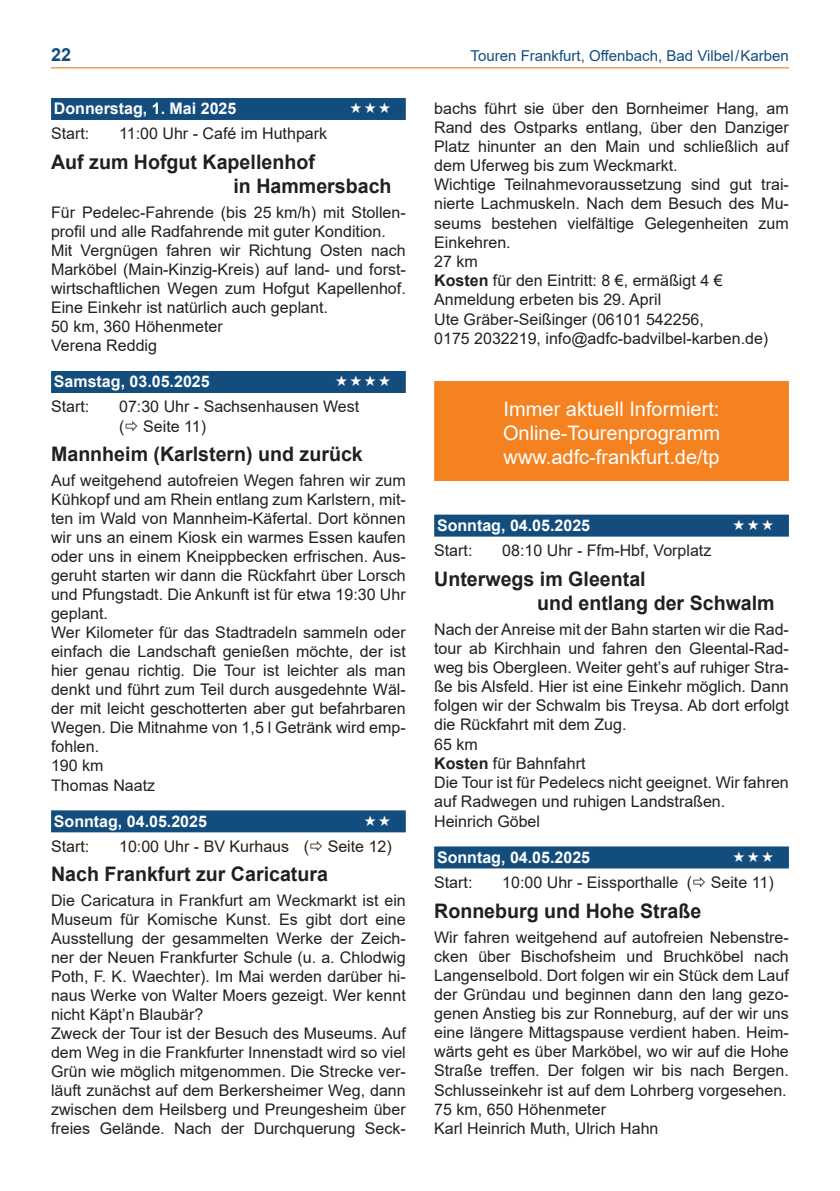
<style>
.page{position:relative;width:840px;height:1191px;background:#fff}
.page>*{position:absolute;margin:0;border:0;box-sizing:border-box;transform-origin:0 0}
.t1{font:700 20px/24px "Arial";color:#231f20}
.t2{font:20px/24.2px "Arial";color:#fff;text-align:justify}
.t3{font:700 18px "Arial";color:#134d7e}
.t4{font:16px/19px "Arial";color:#231f20}
.t5{font:700 16px "Arial";color:#fff}
.t6{font:15px "Arial";color:#134d7e}
.s1{font-weight:700}
</style>
<div class="page">
<hr style="left:51px;top:67px;width:737px;height:1px;background:#f58220">
<div style="left:51px;top:98px;width:354px;height:22px;background:#134d7e"></div>
<div style="left:51px;top:371px;width:354px;height:22px;background:#134d7e"></div>
<div style="left:51px;top:810px;width:354px;height:22px;background:#134d7e"></div>
<div style="left:434px;top:381px;width:354px;height:100px;background:#f58220"></div>
<div style="left:434px;top:514px;width:354px;height:22px;background:#134d7e"></div>
<div style="left:434px;top:846px;width:354px;height:22px;background:#134d7e"></div>
<p class="t3" style="left:51px;top:42px;width:22px">22</p>
<p class="t6" style="left:470px;top:46px;width:319px">Touren Frankfurt, Offenbach, Bad Vilbel / Karben</p>
<p class="t5" style="left:54px;top:97px;width:184px">Donnerstag, 1. Mai 2025</p>
<p class="t4" style="left:51px;top:124px;width:40px">Start:</p>
<p class="t4" style="left:119px;top:124px;width:209px">11:00 Uhr - Café im Huthpark</p>
<p class="t1" style="left:233px;top:150px;width:159px;text-indent:-182px">Auf zum Hofgut Kapellenhof<br>in Hammersbach</p>
<p class="t4" style="left:51px;top:202px;width:356px">Für Pedelec-Fahrende (bis 25 km/h) mit Stollen&shy;profil und alle Radfahrende mit guter Kondition.<br>Mit Vergnügen fahren wir Richtung Osten nach Marköbel (Main-Kinzig-Kreis) auf land- und forst&shy;wirtschaftlichen Wegen zum Hofgut Kapellenhof.<br>Eine Einkehr ist natürlich auch geplant.<br>50 km, 360 Höhenmeter<br>Verena Reddig</p>
<p class="t5" style="left:54px;top:370px;width:157px">Samstag, 03.05.2025</p>
<p class="t4" style="left:51px;top:397px;width:40px">Start:</p>
<p class="t4" style="left:119px;top:397px;width:241px">07:30 Uhr - Sachsenhausen West ( Seite 11)</p>
<p class="t1" style="left:51px;top:442px;width:313px">Mannheim (Karlstern) und zurück</p>
<p class="t4" style="left:51px;top:471px;width:356px">Auf weitgehend autofreien Wegen fahren wir zum Kühkopf und am Rhein entlang zum Karlstern, mit&shy;ten im Wald von Mannheim-Käfertal. Dort können wir uns an einem Kiosk ein warmes Essen kaufen oder uns in einem Kneippbecken erfrischen. Aus&shy;geruht starten wir dann die Rückfahrt über Lorsch und Pfungstadt. Die Ankunft ist für etwa 19:30 Uhr geplant.<br>Wer Kilometer für das Stadtradeln sammeln oder einfach die Landschaft genießen möchte, der ist hier genau richtig. Die Tour ist leichter als man denkt und führt zum Teil durch ausgedehnte Wäl&shy;der mit leicht geschotterten aber gut befahrbaren Wegen. Die Mitnahme von 1,5 l Getränk wird emp&shy;fohlen.<br>190 km<br>Thomas Naatz</p>
<p class="t5" style="left:54px;top:810px;width:154px">Sonntag, 04.05.2025</p>
<p class="t4" style="left:51px;top:836px;width:40px">Start:</p>
<p class="t4" style="left:119px;top:836px;width:274px">10:00 Uhr - BV Kurhaus ( Seite 12)</p>
<p class="t1" style="left:51px;top:862px;width:278px">Nach Frankfurt zur Caricatura</p>
<p class="t4" style="left:51px;top:891px;width:356px">Die Caricatura in Frankfurt am Weckmarkt ist ein Museum für Komische Kunst. Es gibt dort eine Ausstellung der gesammelten Werke der Zeich&shy;ner der Neuen Frankfurter Schule (u. a. Chlodwig Poth, F. K. Waechter). Im Mai werden darüber hi&shy;naus Werke von Walter Moers gezeigt. Wer kennt nicht Käpt’n Blaubär?<br>Zweck der Tour ist der Besuch des Museums. Auf dem Weg in die Frankfurter Innenstadt wird so viel Grün wie möglich mitgenommen. Die Strecke ver&shy;läuft zunächst auf dem Berkersheimer Weg, dann zwischen dem Heilsberg und Preungesheim über freies Gelände. Nach der Durchquerung Seck-</p>
<p class="t4" style="left:434px;top:98px;width:356px">bachs führt sie über den Bornheimer Hang, am Rand des Ostparks entlang, über den Danziger Platz hinunter an den Main und schließlich auf dem Uferweg bis zum Weckmarkt.<br>Wichtige Teilnahmevoraussetzung sind gut trai&shy;nierte Lachmuskeln. Nach dem Besuch des Mu&shy;seums bestehen vielfältige Gelegenheiten zum Einkehren.<br>27 km<br><span class="s1">Kosten</span> für den Eintritt: 8 €, ermäßigt 4 € Anmeldung erbeten bis 29. April<br>Ute Gräber-Seißinger (06101 542256,<br>0175 2032219, info@adfc-badvilbel-karben.de)</p>
<p class="t2" style="left:502px;top:396px;width:218px">Immer aktuell Informiert:<br>Online-Tourenprogramm www.adfc-frankfurt.de/tp</p>
<p class="t5" style="left:437px;top:514px;width:154px">Sonntag, 04.05.2025</p>
<p class="t4" style="left:434px;top:541px;width:40px">Start:</p>
<p class="t4" style="left:502px;top:541px;width:210px">08:10 Uhr - Ffm-Hbf, Vorplatz</p>
<p class="t1" style="left:536px;top:567px;width:239px;text-indent:-103px">Unterwegs im Gleental<br>und entlang der Schwalm</p>
<p class="t4" style="left:434px;top:619px;width:356px">Nach der Anreise mit der Bahn starten wir die Rad&shy;tour ab Kirchhain und fahren den Gleental-Rad&shy;weg bis Obergleen. Weiter geht’s auf ruhiger Stra&shy;ße bis Alsfeld. Hier ist eine Einkehr möglich. Dann folgen wir der Schwalm bis Treysa. Ab dort erfolgt die Rückfahrt mit dem Zug.<br>65 km<br><span class="s1">Kosten</span> für Bahnfahrt<br>Die Tour ist für Pedelecs nicht geeignet. Wir fahren auf Radwegen und ruhigen Landstraßen.<br>Heinrich Göbel</p>
<p class="t5" style="left:437px;top:846px;width:154px">Sonntag, 04.05.2025</p>
<p class="t4" style="left:434px;top:872px;width:40px">Start:</p>
<p class="t4" style="left:502px;top:872px;width:273px">10:00 Uhr - Eissporthalle ( Seite 11)</p>
<p class="t1" style="left:434px;top:899px;width:268px">Ronneburg und Hohe Straße</p>
<p class="t4" style="left:434px;top:927px;width:356px">Wir fahren weitgehend auf autofreien Nebenstre&shy;cken über Bischofsheim und Bruchköbel nach Langenselbold. Dort folgen wir ein Stück dem Lauf der Gründau und beginnen dann den lang gezo&shy;genen Anstieg bis zur Ronneburg, auf der wir uns eine längere Mittagspause verdient haben. Heim&shy;wärts geht es über Marköbel, wo wir auf die Hohe Straße treffen. Der folgen wir bis nach Bergen.<br>Schlusseinkehr ist auf dem Lohrberg vorgesehen.<br>75 km, 650 Höhenmeter<br>Karl Heinrich Muth, Ulrich Hahn</p>
</div>
